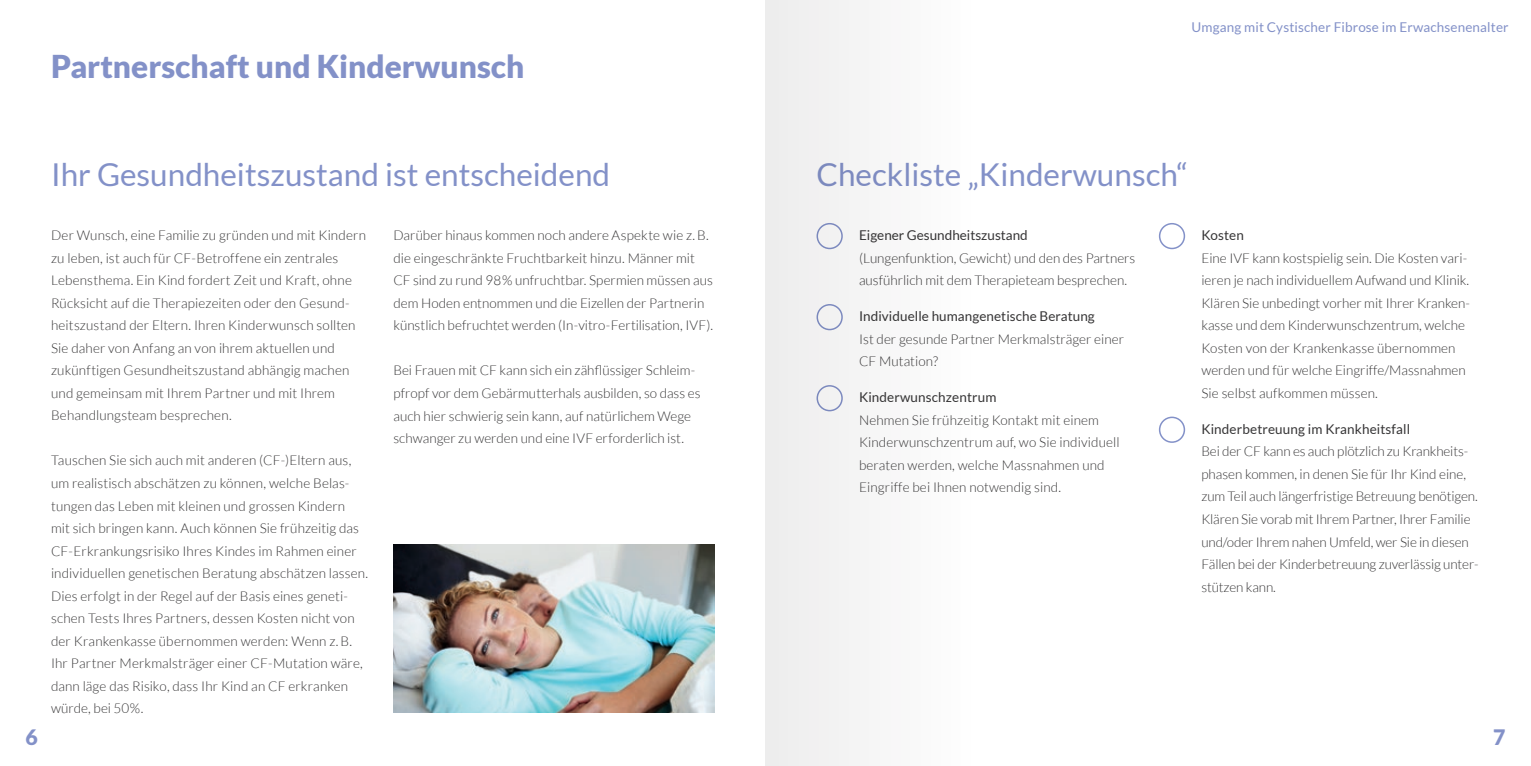
<style>
.page{position:relative;width:1531px;height:766px;background:#fff}
.page>*{position:absolute;margin:0;border:0;box-sizing:border-box;transform-origin:0 0}
.t1{font:31.5px "Lato";color:#8391c8}
.t2{font:900 31.5px "Lato";color:#8391c8}
.t3{font:900 21.3px "Lato";color:#8391c8}
.t4{font:300 13.5px/22.5px "Lato";letter-spacing:.005em;color:#363536}
.t5{font:13.5px "Lato";letter-spacing:.005em;color:#363536}
.t6{font:13.5px "Lato";letter-spacing:.01em;color:#8391c8}
</style>
<div class="page">
<div style="left:1159px;top:223px;width:26px;height:26px;border:2px solid #8391c8;border-radius:50%"></div>
<div style="left:1159px;top:416px;width:26px;height:27px;border:2px solid #8391c8;border-radius:50%"></div>
<img style="left:393px;top:544px;width:321px;height:168px">
<div style="left:765px;top:0;width:255px;height:765px;background:#f8f7f8"></div>
<h1 class="t2" style="left:51px;top:48px;width:475px">Partnerschaft und Kinderwunsch</h1>
<p class="t6" style="left:1191px;top:19px;width:319px">Umgang mit Cystischer Fibrose im Erwachsenenalter</p>
<h1 class="t1" style="left:51px;top:157px;width:561px">Ihr Gesundheitszustand ist entscheidend</h1>
<h1 class="t1" style="left:816px;top:157px;width:373px">Checkliste „Kinderwunsch“</h1>
<p class="t5" style="left:859px;top:228px;width:170px">Eigener Gesundheitszustand</p>
<p class="t4" style="left:859px;top:246px;width:278px">(Lungenfunktion, Gewicht) und den des Partners ausführlich mit dem Therapieteam besprechen.</p>
<p class="t5" style="left:859px;top:309px;width:237px">Individuelle humangenetische Beratung</p>
<p class="t4" style="left:859px;top:327px;width:267px">Ist der gesunde Partner Merkmalsträger einer<br>CF Mutation?</p>
<p class="t5" style="left:859px;top:390px;width:139px">Kinderwunschzentrum</p>
<p class="t4" style="left:859px;top:408px;width:262px">Nehmen Sie frühzeitig Kontakt mit einem Kinderwunschzentrum auf, wo Sie individuell beraten werden, welche Massnahmen und Eingriffe bei Ihnen notwendig sind.</p>
<p class="t4" style="left:51px;top:224px;width:316px">Der Wunsch, eine Familie zu gründen und mit Kindern zu leben, ist auch für CF-Betroffene ein zentrales Lebensthema. Ein Kind fordert Zeit und Kraft, ohne Rücksicht auf die Therapiezeiten oder den Gesund&shy;heitszustand der Eltern. Ihren Kinderwunsch sollten Sie daher von Anfang an von ihrem aktuellen und zukünftigen Gesundheitszustand abhängig machen und gemeinsam mit Ihrem Partner und mit Ihrem Behandlungsteam besprechen.</p>
<p class="t4" style="left:51px;top:449px;width:319px">Tauschen Sie sich auch mit anderen (CF-)Eltern aus, um realistisch abschätzen zu können, welche Belas&shy;tungen das Leben mit kleinen und grossen Kindern<br>mit sich bringen kann. Auch können Sie frühzeitig das CF-Erkrankungsrisiko Ihres Kindes im Rahmen einer individuellen genetischen Beratung abschätzen lassen.<br>Dies erfolgt in der Regel auf der Basis eines geneti&shy;schen Tests Ihres Partners, dessen Kosten nicht von der Krankenkasse übernommen werden: Wenn z.B.<br>Ihr Partner Merkmalsträger einer CF-Mutation wäre, dann läge das Risiko, dass Ihr Kind an CF erkranken würde, bei 50%.</p>
<p class="t4" style="left:393px;top:224px;width:321px">Darüber hinaus kommen noch andere Aspekte wie z.B. die eingeschränkte Fruchtbarkeit hinzu. Männer mit CF sind zu rund 98% unfruchtbar. Spermien müssen aus dem Hoden entnommen und die Eizellen der Partnerin künstlich befruchtet werden (In-vitro-Fertilisation, IVF).</p>
<p class="t4" style="left:393px;top:359px;width:309px">Bei Frauen mit CF kann sich ein zähflüssiger Schleim&shy;pfropf vor dem Gebärmutterhals ausbilden, so dass es auch hier schwierig sein kann, auf natürlichem Wege schwanger zu werden und eine IVF erforderlich ist.</p>
<p class="t5" style="left:1201px;top:228px;width:44px">Kosten</p>
<p class="t4" style="left:1201px;top:246px;width:270px">Eine IVF kann kostspielig sein. Die Kosten vari&shy;ieren je nach individuellem Aufwand und Klinik.<br>Klären Sie unbedingt vorher mit Ihrer Kranken&shy;kasse und dem Kinderwunschzentrum, welche Kosten von der Krankenkasse übernommen werden und für welche Eingriffe/Massnahmen Sie selbst aufkommen müssen.</p>
<p class="t5" style="left:1201px;top:421px;width:210px">Kinderbetreuung im Krankheitsfall</p>
<p class="t4" style="left:1201px;top:440px;width:279px">Bei der CF kann es auch plötzlich zu Krankheits&shy;phasen kommen, in denen Sie für Ihr Kind eine, zum Teil auch längerfristige Betreuung benötigen.<br>Klären Sie vorab mit Ihrem Partner, Ihrer Familie und/oder Ihrem nahen Umfeld, wer Sie in diesen Fällen bei der Kinderbetreuung zuverlässig unter&shy;stützen kann.</p>
<h2 class="t3" style="left:26px;top:724px;width:14px">6</h2>
<h2 class="t3" style="left:1493px;top:724px;width:14px">7</h2>
</div>
